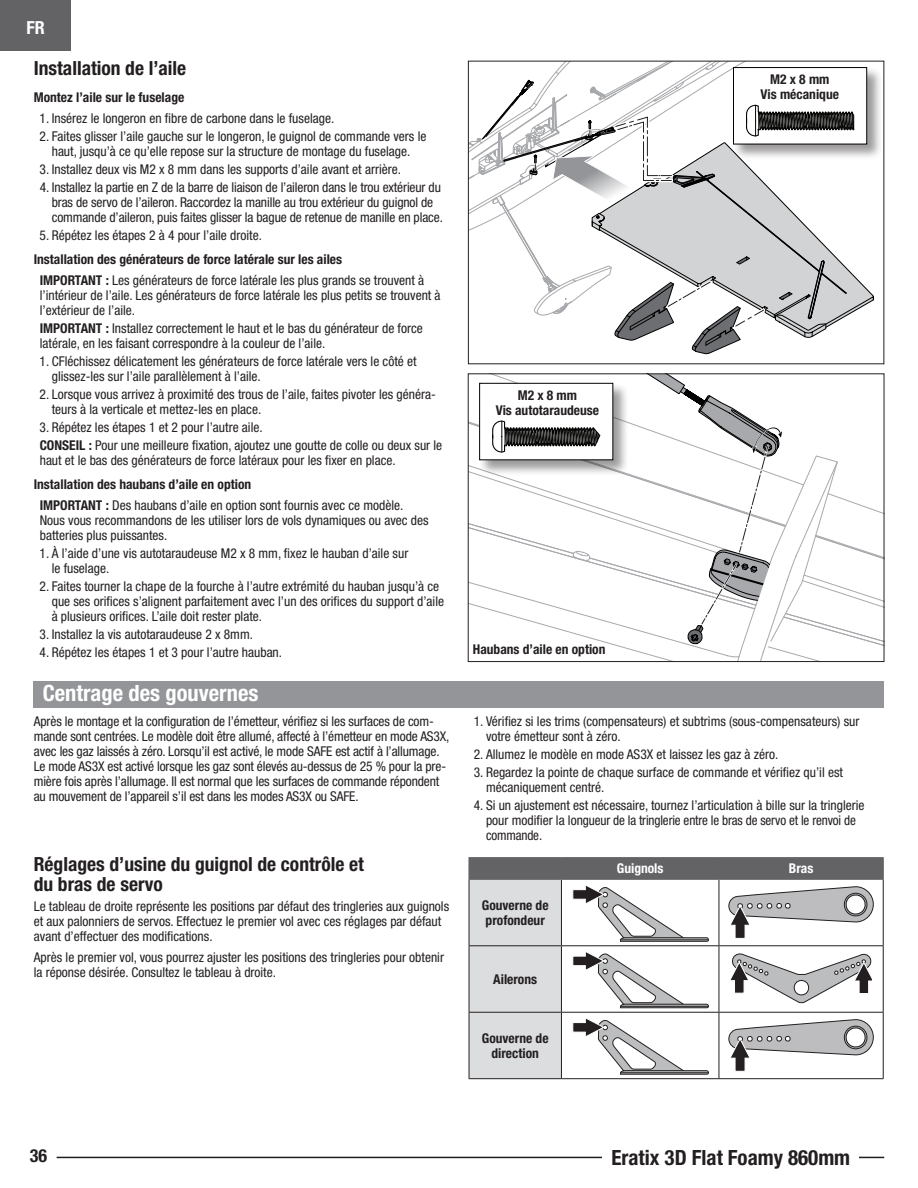
<style>
.page{position:relative;width:918px;height:1188px;background:#fff}
.page>*{position:absolute;margin:0;border:0;box-sizing:border-box;transform-origin:0 0}
.t1{font:700 condensed 27px "Helvetica Neue LT Std";color:#231f20}
.EFL_Main_Header{font:700 condensed 22.5px "Helvetica Neue LT Std";color:#fff}
.t2{font:700 condensed 21px "Helvetica Neue LT Std";color:#231f20}
.subhead{font:700 condensed 19.5px/19.5px "Helvetica Neue LT Std";color:#231f20}
.t3{font:700 condensed 18px "Helvetica Neue LT Std";color:#fff}
.t4{font:700 condensed 18px "Helvetica Neue LT Std";color:#231f20}
.EFL_Body_Text{font:condensed 13.5px/15px "Helvetica Neue LT Std";color:#231f20}
.EFL_Note_Tip_Importa{font:condensed 13.5px/15px "Helvetica Neue LT Std";color:#231f20}
.subhead-2{font:700 condensed 13.5px "Helvetica Neue LT Std";color:#231f20}
.Body_Text{font:700 condensed 13.5px/15px "Helvetica Neue LT Std";color:#231f20}
.t5{font:700 condensed 13.5px "Helvetica Neue LT Std";color:#fff}
.s1{font-weight:700}
</style>
<div class="page">
<div style="left:0;top:0;width:71px;height:51px;background:#636366"></div>
<hr style="left:57px;top:1157px;width:827px;height:1px;background:#231f20">
<div style="left:603px;top:1147px;width:256px;height:21px;background:#fff"></div>
<hr style="left:468px;top:857px;width:93px;height:1px;background:#636366">
<hr style="left:468px;top:858px;width:2px;height:21px;background:#636366">
<hr style="left:561px;top:857px;width:158px;height:1px;background:#636366">
<hr style="left:719px;top:857px;width:165px;height:1px;background:#636366">
<hr style="left:468px;top:879px;width:93px;height:1px;background:#636366">
<svg style="left:469px;top:858px;width:415px;height:221px"></svg>
<div style="left:34px;top:681px;width:850px;height:27px;background:#939598"></div>
<svg style="left:838px;top:496px;width:44px;height:150px"></svg>
<div style="left:732px;top:67px;width:151px;height:93px;background:#231f20;opacity:.45"></div>
<div style="left:734px;top:68px;width:133px;height:76px;background:#fff"></div>
<svg style="left:468px;top:60px;width:387px;height:295px"></svg>
<div style="left:733px;top:67px;width:134px;height:77px;border:1px solid #000"></div>
<svg style="left:468px;top:374px;width:370px;height:288px"></svg>
<div style="left:479px;top:383px;width:134px;height:77px;border:1px solid #000"></div>
<h3 class="t3" style="left:27px;top:17px;width:20px">FR</h3>
<p class="subhead" style="left:34px;top:58px;width:154px">Installation de l’aile</p>
<p class="subhead-2" style="left:34px;top:89px;width:152px">Montez l’aile sur le fuselage</p>
<p class="EFL_Body_Text" style="left:40px;top:111px;width:296px">1. Insérez le longeron en fibre de carbone dans le fuselage.</p>
<p class="EFL_Body_Text" style="left:40px;top:129px;width:388px;text-align:center">2. Faites glisser l’aile gauche sur le longeron, le guignol de commande vers le haut, jusqu’à ce qu’elle repose sur la structure de montage du fuselage.</p>
<p class="EFL_Body_Text" style="left:40px;top:162px;width:363px">3. Installez deux vis M2 x 8 mm dans les supports d’aile avant et arrière.</p>
<p class="EFL_Body_Text" style="left:52px;top:180px;width:393px;text-indent:-12px">4. Installez la partie en Z de la barre de liaison de l’aileron dans le trou extérieur du bras de servo de l’aileron. Raccordez la manille au trou extérieur du guignol de commande d’aileron, puis faites glisser la bague de retenue de manille en place.</p>
<p class="EFL_Body_Text" style="left:40px;top:228px;width:224px">5. Répétez les étapes 2 à 4 pour l’aile droite.</p>
<p class="subhead-2" style="left:34px;top:251px;width:310px">Installation des générateurs de force latérale sur les ailes</p>
<p class="EFL_Note_Tip_Importa" style="left:40px;top:273px;width:402px"><span class="s1">IMPORTANT :</span> Les générateurs de force latérale les plus grands se trouvent à l’intérieur de l’aile. Les générateurs de force latérale les plus petits se trouvent à l’extérieur de l’aile.</p>
<p class="EFL_Note_Tip_Importa" style="left:40px;top:321px;width:385px"><span class="s1">IMPORTANT :</span> Installez correctement le haut et le bas du générateur de force latérale, en les faisant correspondre à la couleur de l’aile.</p>
<p class="EFL_Body_Text" style="left:52px;top:354px;width:366px;text-indent:-12px">1. CFléchissez délicatement les générateurs de force latérale vers le côté et glissez-les sur l’aile parallèlement à l’aile.</p>
<p class="EFL_Body_Text" style="left:52px;top:387px;width:386px;text-indent:-12px">2. Lorsque vous arrivez à proximité des trous de l’aile, faites pivoter les généra&shy;teurs à la verticale et mettez-les en place.</p>
<p class="EFL_Body_Text" style="left:40px;top:420px;width:225px">3. Répétez les étapes 1 et 2 pour l’autre aile.</p>
<p class="EFL_Note_Tip_Importa" style="left:40px;top:438px;width:404px"><span class="s1">CONSEIL :</span> Pour une meilleure fixation, ajoutez une goutte de colle ou deux sur le haut et le bas des générateurs de force latéraux pour les fixer en place.</p>
<p class="subhead-2" style="left:34px;top:476px;width:219px">Installation des haubans d’aile en option</p>
<p class="EFL_Note_Tip_Importa" style="left:40px;top:498px;width:390px"><span class="s1">IMPORTANT :</span> Des haubans d’aile en option sont fournis avec ce modèle.<br>Nous vous recommandons de les utiliser lors de vols dynamiques ou avec des batteries plus puissantes.</p>
<p class="EFL_Body_Text" style="left:52px;top:546px;width:358px;text-indent:-12px">1. À l’aide d’une vis autotaraudeuse M2 x 8 mm, fixez le hauban d’aile sur le fuselage.</p>
<p class="EFL_Body_Text" style="left:52px;top:579px;width:394px;text-indent:-12px">2. Faites tourner la chape de la fourche à l’autre extrémité du hauban jusqu’à ce que ses orifices s’alignent parfaitement avec l’un des orifices du support d’aile à plusieurs orifices. L’aile doit rester plate.</p>
<p class="EFL_Body_Text" style="left:40px;top:627px;width:215px">3. Installez la vis autotaraudeuse 2 x 8mm.</p>
<p class="EFL_Body_Text" style="left:40px;top:645px;width:244px">4. Répétez les étapes 1 et 3 pour l’autre hauban.</p>
<p class="EFL_Main_Header" style="left:43px;top:680px;width:217px">Centrage des gouvernes</p>
<p class="Body_Text" style="left:518px;top:387px;width:61px">M2 x 8 mm</p>
<p class="Body_Text" style="left:496px;top:402px;width:105px">Vis autotaraudeuse</p>
<p class="Body_Text" style="left:473px;top:642px;width:134px">Haubans d’aile en option</p>
<p class="Body_Text" style="left:770px;top:72px;width:61px">M2 x 8 mm</p>
<p class="Body_Text" style="left:761px;top:87px;width:80px">Vis mécanique</p>
<p class="EFL_Body_Text" style="left:34px;top:713px;width:417px">Après le montage et la configuration de l’émetteur, vérifiez si les surfaces de com&shy;mande sont centrées. Le modèle doit être allumé, affecté à l’émetteur en mode AS3X, avec les gaz laissés à zéro. Lorsqu’il est activé, le mode SAFE est actif à l’allumage.<br>Le mode AS3X est activé lorsque les gaz sont élevés au-dessus de 25 % pour la pre&shy;mière fois après l’allumage. Il est normal que les surfaces de commande répondent au mouvement de l’appareil s’il est dans les modes AS3X ou SAFE.</p>
<p class="EFL_Body_Text" style="left:486px;top:713px;width:375px;text-indent:-12px">1. Vérifiez si les trims (compensateurs) et subtrims (sous-compensateurs) sur votre émetteur sont à zéro.</p>
<p class="EFL_Body_Text" style="left:474px;top:746px;width:306px">2. Allumez le modèle en mode AS3X et laissez les gaz à zéro.</p>
<p class="EFL_Body_Text" style="left:486px;top:764px;width:358px;text-indent:-12px">3. Regardez la pointe de chaque surface de commande et vérifiez qu’il est mécaniquement centré.</p>
<p class="EFL_Body_Text" style="left:486px;top:797px;width:380px;text-indent:-12px">4. Si un ajustement est nécessaire, tournez l’articulation à bille sur la tringlerie pour modifier la longueur de la tringlerie entre le bras de servo et le renvoi de commande.</p>
<p class="subhead" style="left:34px;top:854px;width:332px">Réglages d’usine du guignol de contrôle et du bras de servo</p>
<p class="EFL_Body_Text" style="left:34px;top:899px;width:417px">Le tableau de droite représente les positions par défaut des tringleries aux guignols et aux palonniers de servos. Effectuez le premier vol avec ces réglages par défaut avant d’effectuer des modifications.</p>
<p class="EFL_Body_Text" style="left:34px;top:950px;width:412px">Après le premier vol, vous pourrez ajuster les positions des tringleries pour obtenir la réponse désirée. Consultez le tableau à droite.</p>
<p class="Body_Text" style="left:482px;top:897px;width:68px">Gouverne de profondeur</p>
<p class="Body_Text" style="left:493px;top:971px;width:45px">Ailerons</p>
<p class="Body_Text" style="left:482px;top:1030px;width:68px;text-align:center">Gouverne de direction</p>
<p class="t5" style="left:617px;top:860px;width:48px">Guignols</p>
<p class="t5" style="left:789px;top:860px;width:26px">Bras</p>
<h1 class="t1" style="left:622px;top:1141px;width:112px">RV-7 1.1m</h1>
<h3 class="t4" style="left:30px;top:1145px;width:19px">36</h3>
<h3 class="t2" style="left:611px;top:1145px;width:240px">Eratix 3D Flat Foamy 860mm</h3>
</div>
